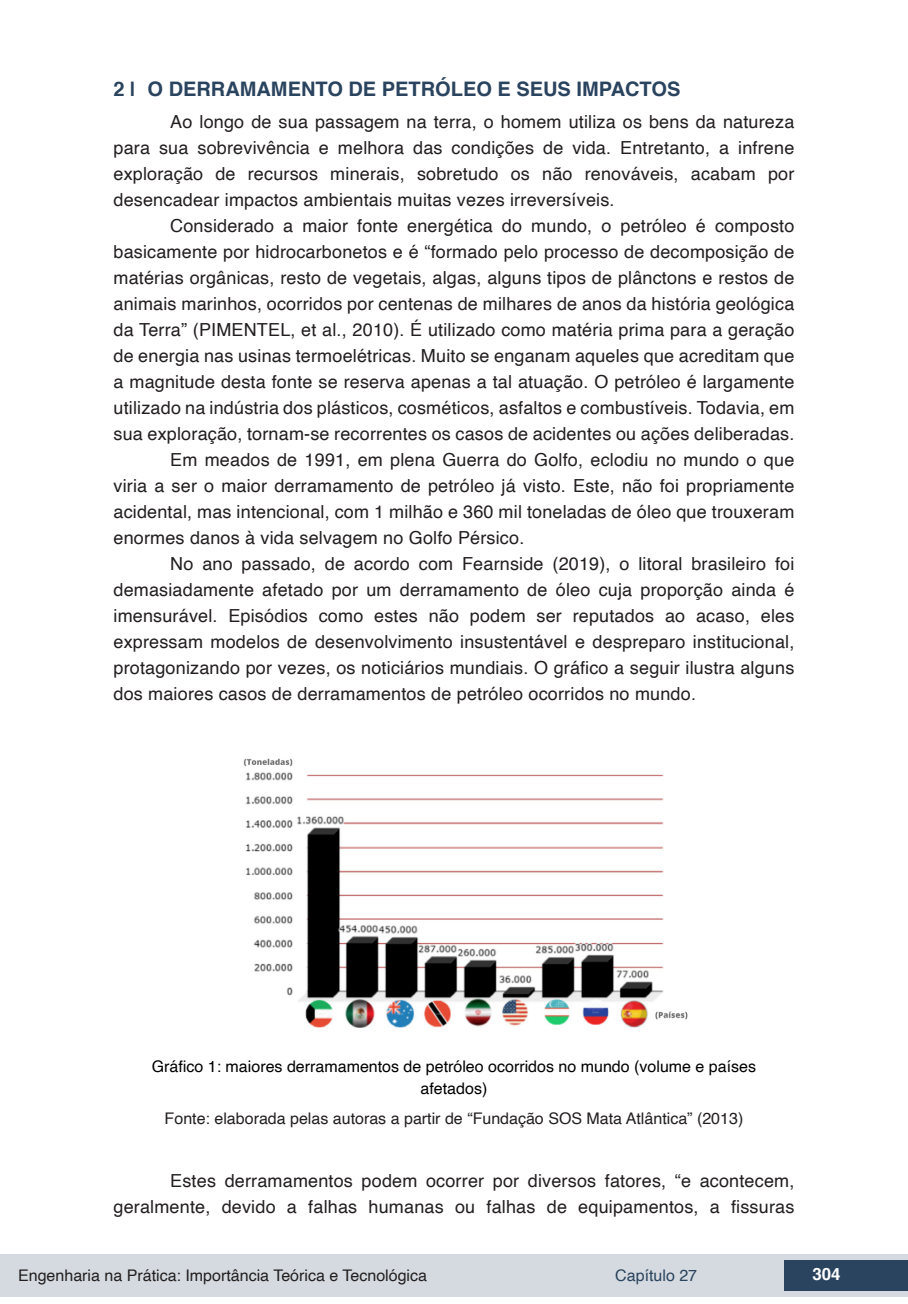
<style>
.page{position:relative;width:908px;height:1304px;background:#fff}
.page>*{position:absolute;margin:0;border:0;box-sizing:border-box;transform-origin:0 0}
.t1{font:700 20px "Helvetica";color:#2a435e}
.txt{font:18px/26px "Helvetica";letter-spacing:.01em;color:#231f20;text-align:justify}
.t2{font:700 16.8px "Helvetica";color:#fff}
.fonte_tab_gra_imag{font:16px "Helvetica";color:#231f20}
.info_tab_graf_imag{font:16px/22px "Helvetica";color:#000;text-align:center}
.t3{font:16px "Helvetica";color:#2a435e}
</style>
<div class="page">
<div style="left:0;top:1254px;width:906px;height:43px;background:#d4dadf"></div>
<div style="left:784px;top:1261px;width:123px;height:30px;background:#2a435e"></div>
<img style="left:243px;top:758px;width:445px;height:270px">
<p class="t1" style="left:113px;top:73px;width:568px">2 | O DERRAMAMENTO DE PETRÓLEO E SEUS IMPACTOS</p>
<p class="txt" style="left:113px;top:109px;width:682px;text-indent:57px">Ao longo de sua passagem na terra, o homem utiliza os bens da natureza para sua sobrevivência e melhora das condições de vida. Entretanto, a infrene exploração de recursos minerais, sobretudo os não renováveis, acabam por desencadear impactos ambientais muitas vezes irreversíveis.</p>
<p class="txt" style="left:113px;top:213px;width:682px;text-indent:57px">Considerado a maior fonte energética do mundo, o petróleo é composto basicamente por hidrocarbonetos e é “formado pelo processo de decomposição de matérias orgânicas, resto de vegetais, algas, alguns tipos de plânctons e restos de animais marinhos, ocorridos por centenas de milhares de anos da história geológica da Terra” (PIMENTEL, et al., 2010). É utilizado como matéria prima para a geração de energia nas usinas termoelétricas. Muito se enganam aqueles que acreditam que a magnitude desta fonte se reserva apenas a tal atuação. O petróleo é largamente utilizado na indústria dos plásticos, cosméticos, asfaltos e combustíveis. Todavia, em sua exploração, tornam-se recorrentes os casos de acidentes ou ações deliberadas.</p>
<p class="txt" style="left:113px;top:447px;width:682px;text-indent:57px">Em meados de 1991, em plena Guerra do Golfo, eclodiu no mundo o que viria a ser o maior derramamento de petróleo já visto. Este, não foi propriamente acidental, mas intencional, com 1 milhão e 360 mil toneladas de óleo que trouxeram enormes danos à vida selvagem no Golfo Pérsico.</p>
<p class="txt" style="left:113px;top:551px;width:682px;text-indent:57px">No ano passado, de acordo com Fearnside (2019), o litoral brasileiro foi demasiadamente afetado por um derramamento de óleo cuja proporção ainda é imensurável. Episódios como estes não podem ser reputados ao acaso, eles expressam modelos de desenvolvimento insustentável e despreparo institucional, protagonizando por vezes, os noticiários mundiais. O gráfico a seguir ilustra alguns dos maiores casos de derramamentos de petróleo ocorridos no mundo.</p>
<p class="info_tab_graf_imag" style="left:152px;top:1056px;width:605px">Gráfico 1: maiores derramamentos de petróleo ocorridos no mundo (volume e países afetados)</p>
<p class="fonte_tab_gra_imag" style="left:164px;top:1106px;width:580px">Fonte: elaborada pelas autoras a partir de “Fundação SOS Mata Atlântica” (2013)</p>
<p class="txt" style="left:113px;top:1168px;width:682px;text-align:right">Estes derramamentos podem ocorrer por diversos fatores, “e acontecem, geralmente, devido a falhas humanas ou falhas de equipamentos, a fissuras</p>
<p class="fonte_tab_gra_imag" style="left:18px;top:1263px;width:410px">Engenharia na Prática: Importância Teórica e Tecnológica</p>
<p class="t3" style="left:615px;top:1263px;width:83px">Capítulo 27</p>
<p class="t2" style="left:812px;top:1261px;width:30px">304</p>
</div>
